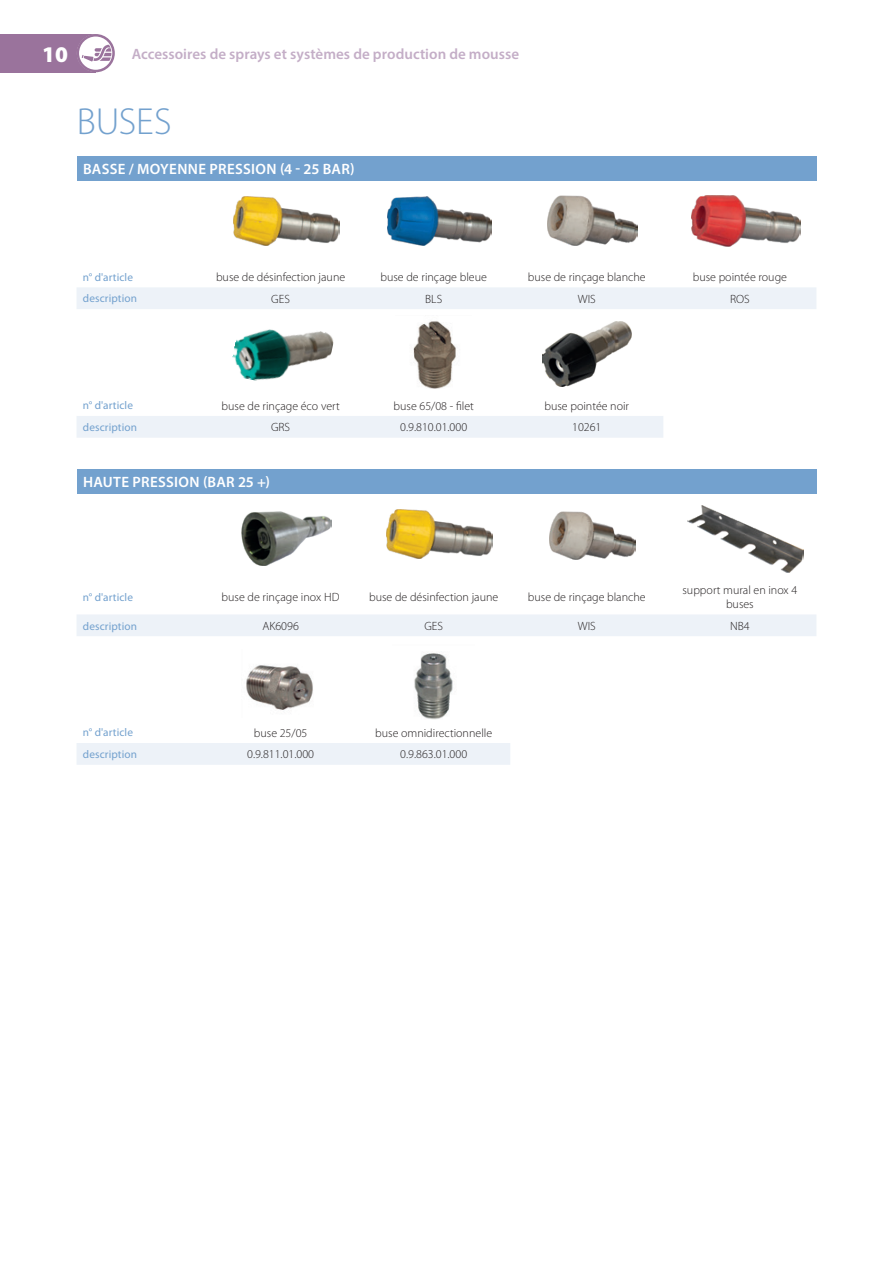
<style>
.page{position:relative;width:893px;height:1263px;background:#fff}
.page>*{position:absolute;margin:0;border:0;box-sizing:border-box;transform-origin:0 0}
.t1{font:300 37.8px "Myriad Pro";letter-spacing:-.005em;color:#73a1ce}
.t2{font:900 22.5px "Myriad Pro";color:#fff}
.t3{font:600 15px "Myriad Pro";letter-spacing:.02em;color:#fff}
.t4{font:600 15px "Myriad Pro";letter-spacing:.005em;color:#c4aec7}
.t5{font:300 12px/14.4px "Myriad Pro";color:#231f20;text-align:center}
.t6{font:11.25px "Myriad Pro";letter-spacing:.01em;color:#73a1ce}
</style>
<div class="page">
<div style="left:0;top:34px;width:96px;height:38px;background:#9a739c"></div>
<svg style="left:77px;top:34px;width:38px;height:38px"></svg>
<div style="left:77px;top:157px;width:739px;height:24px;background:#73a1ce"></div>
<svg style="left:77px;top:287px;width:739px;height:151px"></svg>
<img style="left:233px;top:197px;width:106px;height:48px">
<img style="left:387px;top:197px;width:104px;height:48px">
<img style="left:548px;top:195px;width:89px;height:51px">
<img style="left:691px;top:196px;width:109px;height:50px">
<img style="left:228px;top:315px;width:107px;height:79px">
<img style="left:395px;top:316px;width:77px;height:72px">
<img style="left:542px;top:322px;width:89px;height:64px">
<div style="left:77px;top:469px;width:739px;height:24px;background:#73a1ce"></div>
<svg style="left:77px;top:615px;width:739px;height:150px"></svg>
<img style="left:241px;top:511px;width:90px;height:55px">
<img style="left:386px;top:510px;width:107px;height:48px">
<img style="left:550px;top:511px;width:85px;height:48px">
<img style="left:688px;top:506px;width:115px;height:66px">
<img style="left:242px;top:649px;width:77px;height:68px">
<img style="left:393px;top:644px;width:82px;height:76px">
<h2 class="t2" style="left:42px;top:41px;width:27px">10</h2>
<p class="t4" style="left:132px;top:44px;width:389px">Accessoires de sprays et systèmes de production de mousse</p>
<h1 class="t1" style="left:77px;top:100px;width:96px">BUSES</h1>
<p class="t3" style="left:83px;top:160px;width:273px">BASSE / MOYENNE PRESSION (4 - 25 BAR)</p>
<p class="t6" style="left:83px;top:271px;width:52px">n° d'article</p>
<p class="t5" style="left:216px;top:270px;width:131px">buse de désinfection jaune</p>
<p class="t5" style="left:380px;top:270px;width:108px">buse de rinçage bleue</p>
<p class="t5" style="left:528px;top:270px;width:119px">buse de rinçage blanche</p>
<p class="t5" style="left:693px;top:270px;width:96px">buse pointée rouge</p>
<p class="t6" style="left:83px;top:293px;width:56px">description</p>
<p class="t5" style="left:271px;top:292px;width:20px">GES</p>
<p class="t5" style="left:425px;top:292px;width:19px">BLS</p>
<p class="t5" style="left:578px;top:292px;width:19px">WIS</p>
<p class="t5" style="left:730px;top:292px;width:21px">ROS</p>
<p class="t6" style="left:83px;top:399px;width:52px">n° d'article</p>
<p class="t5" style="left:222px;top:399px;width:120px">buse de rinçage éco vert</p>
<p class="t5" style="left:394px;top:399px;width:82px">buse 65/08 - filet</p>
<p class="t5" style="left:544px;top:399px;width:86px">buse pointée noir</p>
<p class="t6" style="left:83px;top:421px;width:56px">description</p>
<p class="t5" style="left:271px;top:420px;width:21px">GRS</p>
<p class="t5" style="left:400px;top:420px;width:68px">0.9.810.01.000</p>
<p class="t5" style="left:572px;top:420px;width:31px">10261</p>
<p class="t3" style="left:83px;top:472px;width:189px">HAUTE PRESSION (BAR 25 +)</p>
<p class="t6" style="left:83px;top:591px;width:52px">n° d'article</p>
<p class="t5" style="left:222px;top:590px;width:119px">buse de rinçage inox HD</p>
<p class="t5" style="left:369px;top:590px;width:131px">buse de désinfection jaune</p>
<p class="t5" style="left:528px;top:590px;width:119px">buse de rinçage blanche</p>
<p class="t5" style="left:682px;top:583px;width:116px">support mural en inox 4 buses</p>
<p class="t6" style="left:83px;top:620px;width:56px">description</p>
<p class="t5" style="left:262px;top:619px;width:38px">AK6096</p>
<p class="t5" style="left:424px;top:619px;width:20px">GES</p>
<p class="t5" style="left:578px;top:619px;width:19px">WIS</p>
<p class="t5" style="left:730px;top:619px;width:21px">NB4</p>
<p class="t6" style="left:83px;top:726px;width:52px">n° d'article</p>
<p class="t5" style="left:254px;top:726px;width:55px">buse 25/05</p>
<p class="t5" style="left:375px;top:726px;width:119px">buse omnidirectionnelle</p>
<p class="t6" style="left:83px;top:748px;width:56px">description</p>
<p class="t5" style="left:247px;top:747px;width:68px">0.9.811.01.000</p>
<p class="t5" style="left:400px;top:747px;width:68px">0.9.863.01.000</p>
</div>
